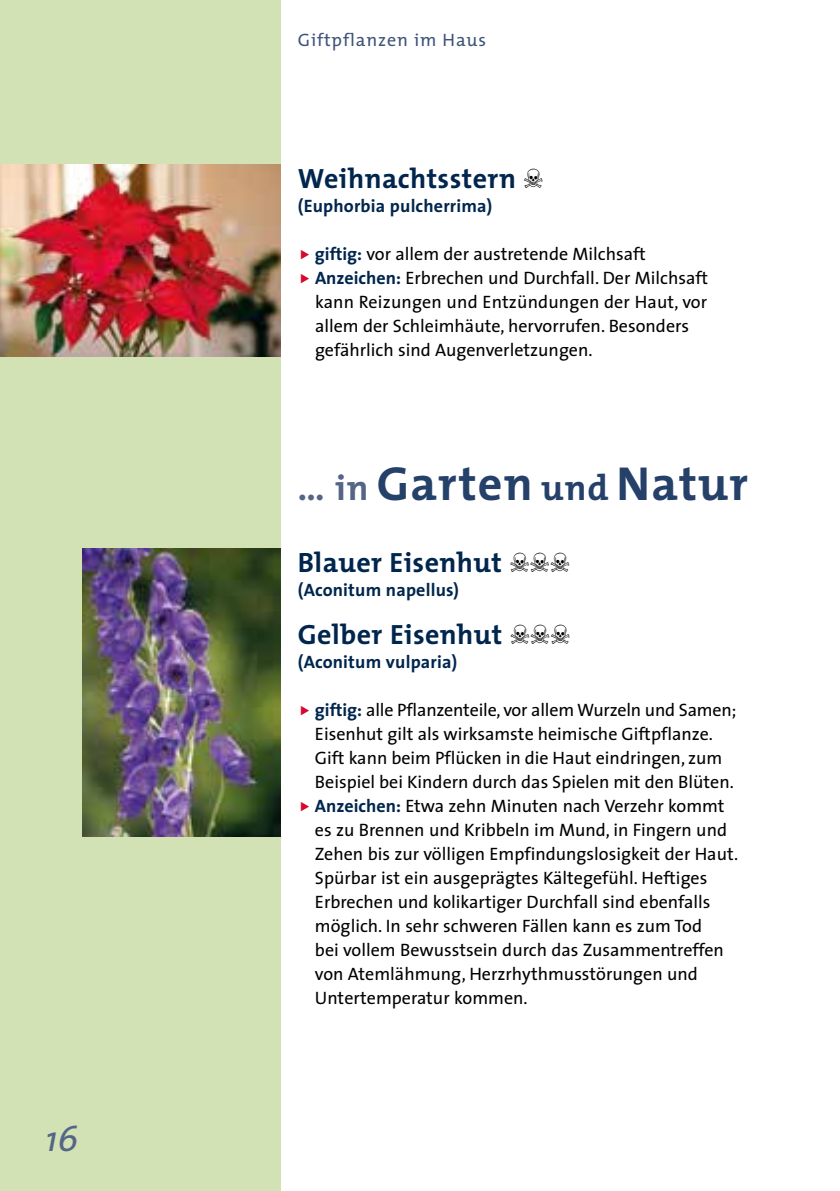
<style>
.page{position:relative;width:840px;height:1191px;background:#fff}
.page>*{position:absolute;margin:0;border:0;box-sizing:border-box;transform-origin:0 0}
.t1{font:700 48px "The Mix";letter-spacing:.025em;color:#264169}
.t2{font:italic 36px "The Sans";color:#556588}
.t3{font:700 28px "The Mix";letter-spacing:.015em;color:#00264e}
.t4{font:18px/24px "The Sans";color:#000}
.t5{font:700 18px "The Sans";letter-spacing:.01em;color:#00264e}
.t6{font:18px "The Mix";letter-spacing:.05em;color:#3e5378}
.s1{font-family:"Medical Pharmaceutical P01";font-weight:400;font-size:21px;color:#000}
.s2{font-weight:700;color:#00264e}
.s3{font-size:36px;color:#556588}
.s4{font-size:36px}
</style>
<div class="page">
<div style="left:0;top:0;width:281px;height:1191px;background:#d2e2b4"></div>
<img style="left:0;top:164px;width:281px;height:192px">
<img style="left:82px;top:548px;width:199px;height:288px">
<h2 class="t2" style="left:45px;top:1108px;width:34px">16</h2>
<p class="t6" style="left:298px;top:25px;width:190px">Giftpflanzen im Haus</p>
<h3 class="t3" style="left:298px;top:155px;width:247px">Weihnachtsstern <span class="s1">h</span></h3>
<p class="t5" style="left:298px;top:191px;width:196px">(Euphorbia pulcherrima)</p>
<p class="t4" style="left:315px;top:241px;width:394px"><span class="s2">giftig:</span> vor allem der austretende Milchsaft <span class="s2">Anzeichen:</span> Erbrechen und Durchfall. Der Milchsaft kann Reizungen und Entzündungen der Haut, vor allem der Schleimhäute, hervorrufen. Besonders gefährlich sind Augenverletzungen.</p>
<h1 class="t1" style="left:298px;top:444px;width:451px"><span class="s3">… in</span> Garten <span class="s4">und</span> Natur</h1>
<h3 class="t3" style="left:298px;top:539px;width:273px">Blauer Eisenhut <span class="s1">hhh</span></h3>
<p class="t5" style="left:298px;top:575px;width:162px">(Aconitum napellus)</p>
<h3 class="t3" style="left:298px;top:611px;width:274px">Gelber Eisenhut <span class="s1">hhh</span></h3>
<p class="t5" style="left:298px;top:647px;width:161px">(Aconitum vulparia)</p>
<p class="t4" style="left:315px;top:697px;width:424px"><span class="s2">giftig:</span> alle Pflanzenteile, vor allem Wurzeln und Samen; Eisenhut gilt als wirksamste heimische Giftpflanze.<br>Gift kann beim Pflücken in die Haut eindringen, zum Beispiel bei Kindern durch das Spielen mit den Blüten.<br><span class="s2">Anzeichen:</span> Etwa zehn Minuten nach Verzehr kommt es zu Brennen und Kribbeln im Mund, in Fingern und Zehen bis zur völligen Empfindungslosigkeit der Haut.<br>Spürbar ist ein ausgeprägtes Kältegefühl. Heftiges Erbrechen und kolikartiger Durchfall sind ebenfalls möglich. In sehr schweren Fällen kann es zum Tod<br>bei vollem Bewusstsein durch das Zusammentreffen von Atemlähmung, Herzrhythmusstörungen und Untertemperatur kommen.</p>
</div>
